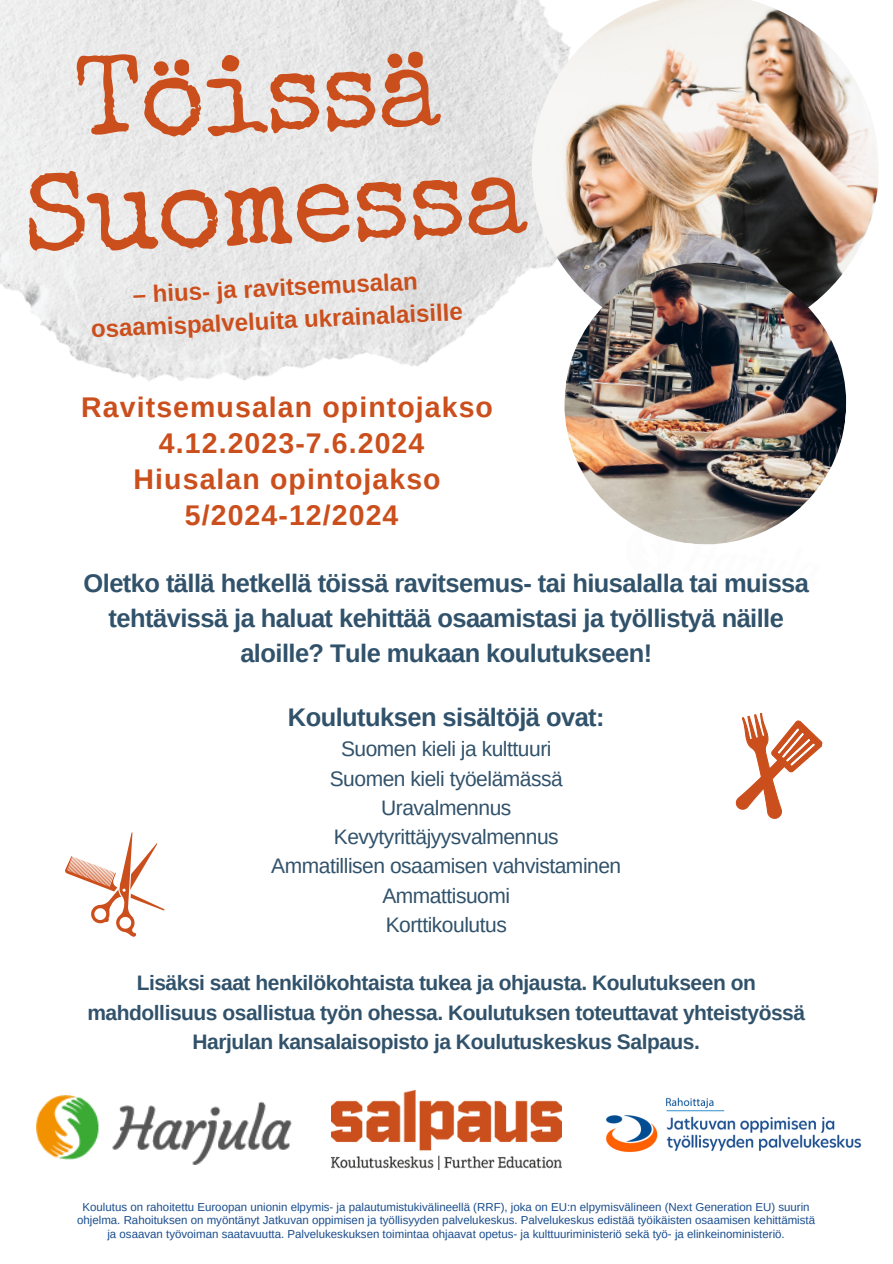
<style>
.page{position:relative;width:893px;height:1264px;background:#fff}
.page>*{position:absolute;margin:0;border:0;box-sizing:border-box;transform-origin:0 0}
.t1{font:112.95px "Special Elite";color:#cb4f1c}
.t2{font:700 28.5px "Arimo";letter-spacing:.04em;color:#cb4f1c}
.t3{font:700 25.5px/34.8px "Arimo";letter-spacing:-.02em;color:#31526b;text-align:center}
.t4{font:700 24px/32.5px "Arimo";color:#cb4f1c;text-align:center}
.t5{font:700 21px/29.2px "Arimo";letter-spacing:-.02em;color:#31526b;text-align:center}
.t6{font:21px "Arimo";letter-spacing:-.02em;color:#31526b}
.t7{font:11.55px/13.4px "Arimo";color:#1b4e8e;text-align:center}
</style>
<div class="page">
<img style="left:0;top:0;width:524px;height:381px">
<img style="left:37px;top:1095px;width:255px;height:69px">
<img style="left:524px;top:0;width:354px;height:273px">
<img style="left:557px;top:256px;width:296px;height:289px">
<img style="left:606px;top:1097px;width:256px;height:55px">
<img style="left:331px;top:1090px;width:230px;height:79px">
<svg style="left:65px;top:832px;width:100px;height:105px"></svg>
<svg style="left:735px;top:713px;width:88px;height:106px"></svg>
<p class="t1" style="left:73px;top:57px;width:367px;rotate:-2deg">Töissä</p>
<p class="t1" style="left:21px;top:171px;width:506px;rotate:-2deg">Suomessa</p>
<p class="t4" style="left:88px;top:281px;width:373px;rotate:-3deg">– hius- ja ravitsemusalan osaamispalveluita ukrainalaisille</p>
<p class="t2" style="left:81px;top:391px;width:413px">Ravitsemusalan opintojakso</p>
<p class="t2" style="left:159px;top:427px;width:267px">4.12.2023-7.6.2024</p>
<p class="t2" style="left:134px;top:463px;width:308px">Hiusalan opintojakso</p>
<p class="t2" style="left:185px;top:499px;width:215px">5/2024-12/2024</p>
<p class="t3" style="left:84px;top:566px;width:727px">Oletko tällä hetkellä töissä ravitsemus- tai hiusalalla tai muissa tehtävissä ja haluat kehittää osaamistasi ja työllistyä näille aloille? Tule mukaan koulutukseen!</p>
<p class="t3" style="left:288px;top:699px;width:318px">Koulutuksen sisältöjä ovat:</p>
<p class="t6" style="left:341px;top:737px;width:212px">Suomen kieli ja kulttuuri</p>
<p class="t6" style="left:330px;top:766px;width:234px">Suomen kieli työelämässä</p>
<p class="t6" style="left:381px;top:795px;width:132px">Uravalmennus</p>
<p class="t6" style="left:334px;top:825px;width:226px">Kevytyrittäjyysvalmennus</p>
<p class="t6" style="left:271px;top:854px;width:351px">Ammatillisen osaamisen vahvistaminen</p>
<p class="t6" style="left:382px;top:883px;width:129px">Ammattisuomi</p>
<p class="t6" style="left:385px;top:912px;width:123px">Korttikoulutus</p>
<p class="t5" style="left:87px;top:968px;width:719px">Lisäksi saat henkilökohtaista tukea ja ohjausta. Koulutukseen on mahdollisuus osallistua työn ohessa. Koulutuksen toteuttavat yhteistyössä<br>Harjulan kansalaisopisto ja Koulutuskeskus Salpaus.</p>
<p class="t7" style="left:77px;top:1200px;width:739px">Koulutus on rahoitettu Euroopan unionin elpymis- ja palautumistukivälineellä (RRF), joka on EU:n elpymisvälineen (Next Generation EU) suurin ohjelma. Rahoituksen on myöntänyt Jatkuvan oppimisen ja työllisyyden palvelukeskus. Palvelukeskus edistää työikäisten osaamisen kehittämistä ja osaavan työvoiman saatavuutta. Palvelukeskuksen toimintaa ohjaavat opetus- ja kulttuuriministeriö sekä työ- ja elinkeinoministeriö.</p>
</div>
